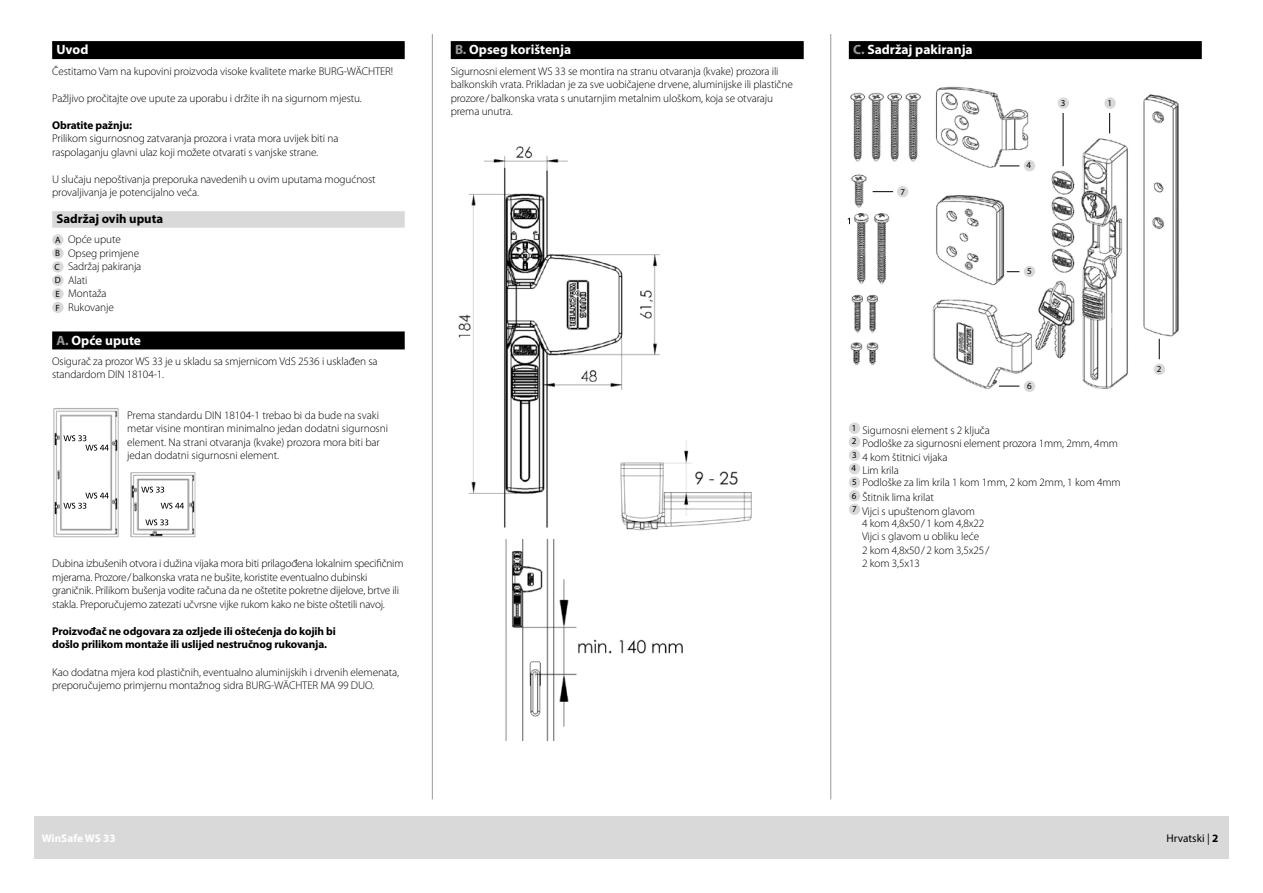
<style>
.page{position:relative;width:1263px;height:893px;background:#fff}
.page>*{position:absolute;margin:0;border:0;box-sizing:border-box;transform-origin:0 0}
.t1{font:700 13.5px "Myriad Pro";color:#fff}
.t2{font:700 12.75px "Myriad Pro";color:#000}
.t3{font:300 11.25px/13.5px "Myriad Pro";letter-spacing:-.01em;color:#000}
.t4{font:700 11.25px/13.5px "Myriad Pro";letter-spacing:-.01em;color:#000}
.t5{font:700 11.25px "Myriad Pro";color:#fff}
.t6{font:11.25px "Myriad Pro";color:#000}
.t7{font:9px "Myriad Pro";color:#000}
.s1{font-weight:400;font-size:9px}
.s2{color:#989999}
.s3{font-weight:700}
</style>
<div class="page">
<hr style="left:432px;top:34px;width:1px;height:765px;background:#989999">
<hr style="left:830px;top:34px;width:1px;height:765px;background:#989999">
<div style="left:34px;top:816px;width:1195px;height:43px;background:#d9d9da"></div>
<div style="left:52px;top:41px;width:353px;height:18px;background:#000"></div>
<div style="left:52px;top:211px;width:353px;height:17px;background:#d9d9da"></div>
<div style="left:52px;top:331px;width:353px;height:18px;background:#000"></div>
<div style="left:52px;top:234px;width:12px;height:12px;background:#d9d9da;border-radius:50%"></div>
<div style="left:52px;top:247px;width:12px;height:12px;background:#d9d9da;border-radius:50%"></div>
<div style="left:52px;top:261px;width:12px;height:12px;background:#d9d9da;border-radius:50%"></div>
<div style="left:52px;top:275px;width:12px;height:11px;background:#d9d9da;border-radius:50%"></div>
<div style="left:52px;top:288px;width:12px;height:12px;background:#d9d9da;border-radius:50%"></div>
<div style="left:52px;top:302px;width:12px;height:11px;background:#d9d9da;border-radius:50%"></div>
<img style="left:53px;top:408px;width:142px;height:130px">
<svg style="left:161px;top:503px;width:23px;height:6px"></svg>
<svg style="left:63px;top:435px;width:46px;height:16px"></svg>
<svg style="left:63px;top:493px;width:46px;height:16px"></svg>
<svg style="left:141px;top:487px;width:23px;height:6px"></svg>
<svg style="left:145px;top:519px;width:23px;height:6px"></svg>
<div style="left:451px;top:41px;width:353px;height:18px;background:#000"></div>
<img style="left:458px;top:146px;width:202px;height:382px">
<img style="left:617px;top:440px;width:135px;height:91px">
<img style="left:505px;top:540px;width:178px;height:200px">
<div style="left:849px;top:41px;width:353px;height:18px;background:#000"></div>
<img style="left:935px;top:86px;width:96px;height:86px">
<img style="left:936px;top:195px;width:78px;height:91px">
<svg style="left:873px;top:191px;width:20px;height:1px"></svg>
<svg style="left:999px;top:166px;width:20px;height:1px"></svg>
<svg style="left:1007px;top:271px;width:12px;height:1px"></svg>
<img style="left:850px;top:92px;width:71px;height:70px">
<img style="left:851px;top:174px;width:16px;height:34px">
<img style="left:854px;top:213px;width:15px;height:71px">
<img style="left:874px;top:213px;width:16px;height:72px">
<img style="left:851px;top:294px;width:27px;height:39px">
<img style="left:850px;top:342px;width:29px;height:24px">
<img style="left:932px;top:299px;width:102px;height:92px">
<svg style="left:999px;top:386px;width:20px;height:1px"></svg>
<img style="left:1033px;top:94px;width:146px;height:296px">
<svg style="left:1159px;top:339px;width:1px;height:20px"></svg>
<svg style="left:1109px;top:113px;width:1px;height:20px"></svg>
<hr style="left:1063px;top:113px;width:1px;height:53px;background:#000">
<div style="left:849px;top:422px;width:11px;height:12px;background:#d9d9da;border-radius:50%"></div>
<div style="left:849px;top:436px;width:11px;height:11px;background:#d9d9da;border-radius:50%"></div>
<div style="left:849px;top:449px;width:11px;height:12px;background:#d9d9da;border-radius:50%"></div>
<div style="left:849px;top:463px;width:11px;height:11px;background:#d9d9da;border-radius:50%"></div>
<div style="left:849px;top:477px;width:11px;height:11px;background:#d9d9da;border-radius:50%"></div>
<div style="left:849px;top:490px;width:11px;height:11px;background:#d9d9da;border-radius:50%"></div>
<div style="left:849px;top:504px;width:11px;height:11px;background:#d9d9da;border-radius:50%"></div>
<div style="left:1104px;top:97px;width:12px;height:12px;background:#d9d9da;border-radius:50%"></div>
<div style="left:1058px;top:97px;width:11px;height:12px;background:#d9d9da;border-radius:50%"></div>
<div style="left:1154px;top:364px;width:11px;height:11px;background:#d9d9da;border-radius:50%"></div>
<div style="left:1024px;top:381px;width:11px;height:11px;background:#d9d9da;border-radius:50%"></div>
<div style="left:1024px;top:266px;width:11px;height:11px;background:#d9d9da;border-radius:50%"></div>
<div style="left:897px;top:186px;width:11px;height:11px;background:#d9d9da;border-radius:50%"></div>
<div style="left:1024px;top:160px;width:11px;height:11px;background:#d9d9da;border-radius:50%"></div>
<p class="t1" style="left:56px;top:41px;width:33px">Uvod</p>
<p class="t3" style="left:52px;top:64px;width:342px">Čestitamo Vam na kupovini proizvoda visoke kvalitete marke BURG-WÄCHTER!</p>
<p class="t3" style="left:52px;top:91px;width:311px">Pažljivo pročitajte ove upute za uporabu i držite ih na sigurnom mjestu.</p>
<p class="t4" style="left:52px;top:118px;width:81px">Obratite pažnju:</p>
<p class="t3" style="left:52px;top:131px;width:288px">Prilikom sigurnosnog zatvaranja prozora i vrata mora uvijek biti na raspolaganju glavni ulaz koji možete otvarati s vanjske strane.</p>
<p class="t3" style="left:52px;top:172px;width:325px">U slučaju nepoštivanja preporuka navedenih u ovim uputama mogućnost provaljivanja je potencijalno veća.</p>
<p class="t2" style="left:56px;top:210px;width:108px">Sadržaj ovih uputa</p>
<p class="t3" style="left:54px;top:233px;width:88px"><span class="s1">A</span> Opće upute<br><span class="s1">B</span> Opseg primjene<br><span class="s1">C</span> Sadržaj pakiranja<br><span class="s1">D</span> Alati<br><span class="s1">E</span> Montaža<br><span class="s1">F</span> Rukovanje</p>
<p class="t1" style="left:56px;top:331px;width:86px"><span class="s2">A.</span> Opće upute</p>
<p class="t3" style="left:52px;top:354px;width:327px">Osigurač za prozor WS 33 je u skladu sa smjernicom VdS 2536 i usklađen sa standardom DIN 18104-1.</p>
<p class="t3" style="left:127px;top:408px;width:262px">Prema standardu DIN 18104-1 trebao bi da bude na svaki metar visine montiran minimalno jedan dodatni sigurnosni element. Na strani otvaranja (kvake) prozora mora biti bar jedan dodatni sigurnosni element.</p>
<p class="t3" style="left:52px;top:557px;width:353px">Dubina izbušenih otvora i dužina vijaka mora biti prilagođena lokalnim specifičnim mjerama. Prozore/balkonska vrata ne bušite, koristite eventualno dubinski graničnik. Prilikom bušenja vodite računa da ne oštetite pokretne dijelove, brtve ili stakla. Preporučujemo zatezati učvrsne vijke rukom kako ne biste oštetili navoj.</p>
<p class="t4" style="left:52px;top:624px;width:285px">Proizvođač ne odgovara za ozljede ili oštećenja do kojih bi došlo prilikom montaže ili uslijed nestručnog rukovanja.</p>
<p class="t3" style="left:52px;top:665px;width:349px">Kao dodatna mjera kod plastičnih, eventualno aluminijskih i drvenih elemenata, preporučujemo primjernu montažnog sidra BURG-WÄCHTER MA 99 DUO.</p>
<p class="t1" style="left:455px;top:41px;width:118px"><span class="s2">B.</span> Opseg korištenja</p>
<p class="t3" style="left:451px;top:64px;width:344px">Sigurnosni element WS 33 se montira na stranu otvaranja (kvake) prozora ili balkonskih vrata. Prikladan je za sve uobičajene drvene, aluminijske ili plastične prozore/balkonska vrata s unutarnjim metalnim uloškom, koja se otvaraju prema unutra.</p>
<p class="t1" style="left:853px;top:41px;width:121px"><span class="s2">C.</span> Sadržaj pakiranja</p>
<p class="t7" style="left:900px;top:186px;width:6px">7</p>
<p class="t7" style="left:1027px;top:160px;width:6px">4</p>
<p class="t7" style="left:1061px;top:97px;width:6px">3</p>
<p class="t7" style="left:1107px;top:98px;width:6px">1</p>
<p class="t7" style="left:1027px;top:266px;width:6px">5</p>
<p class="t7" style="left:1027px;top:381px;width:6px">6</p>
<p class="t3" style="left:852px;top:423px;width:268px"><sup>1</sup> Sigurnosni element s 2 ključa<br><sup>2</sup> Podloške za sigurnosni element prozora 1mm, 2mm, 4mm<br><sup>3</sup> 4 kom štitnici vijaka<br><sup>4</sup> Lim krila</p>
<p class="t3" style="left:852px;top:475px;width:270px;line-height:15px"><span class="s1">5</span> Podloške za lim krila 1 kom 1mm, 2 kom 2mm, 1 kom 4mm<br><sup>6</sup> Štitnik lima krilat</p>
<p class="t3" style="left:862px;top:505px;width:124px;line-height:12px;text-indent:-10px"><sup>7</sup> Vijci s upuštenom glavom<br>4 kom 4,8x50/1 kom 4,8x22</p>
<p class="t3" style="left:862px;top:530px;width:129px">Vijci s glavom u obliku leće<br>2 kom 4,8x50/2 kom 3,5x25/<br>2 kom 3,5x13</p>
<p class="t7" style="left:1157px;top:363px;width:6px">2</p>
<p class="t5" style="left:42px;top:831px;width:75px">WinSafe WS 33</p>
<p class="t6" style="left:1166px;top:831px;width:54px">Hrvatski | <span class="s3">2</span></p>
</div>
